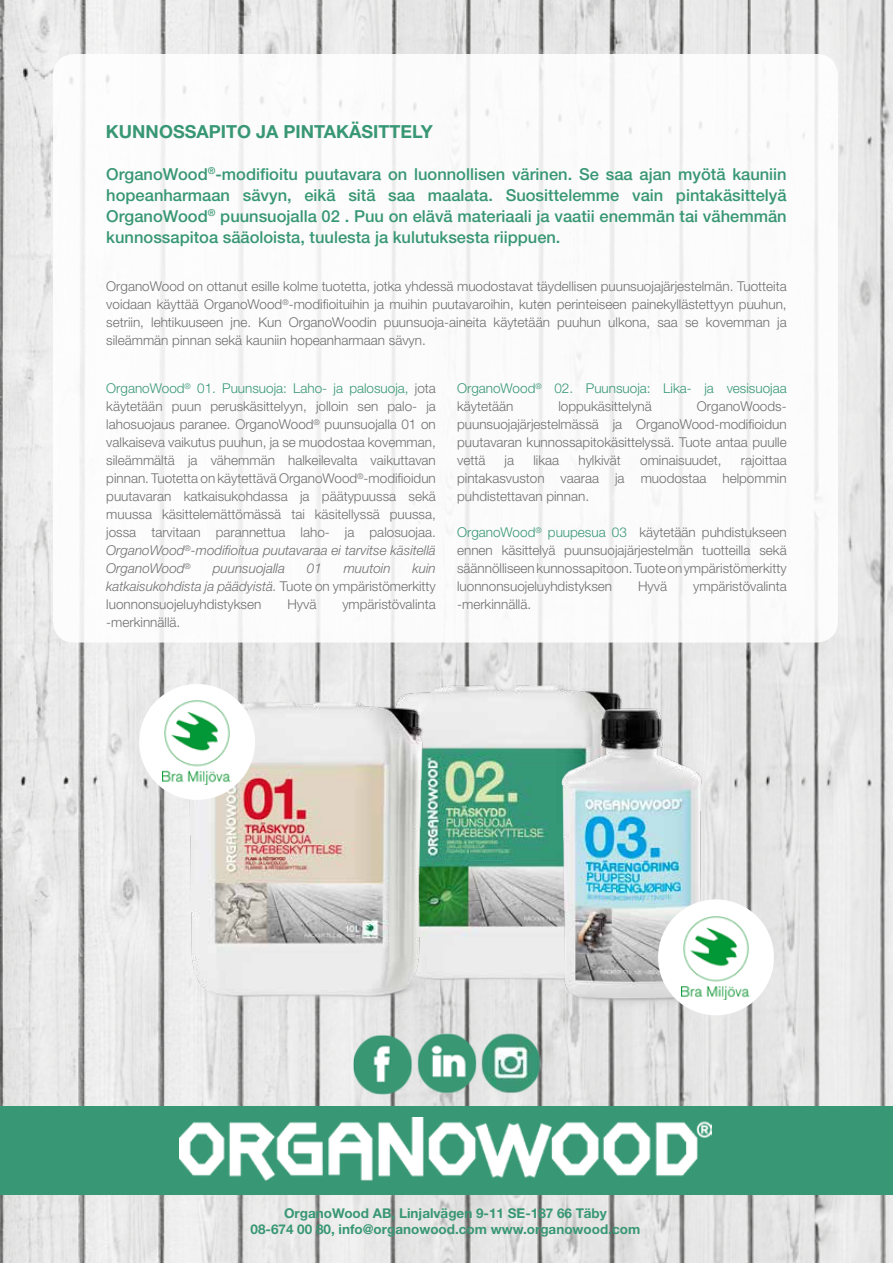
<style>
.page{position:relative;width:893px;height:1263px;background:#fff}
.page>*{position:absolute;margin:0;border:0;box-sizing:border-box;transform-origin:0 0}
.t1{font:700 18px "Helvetica Neue LT Std";color:#389775}
.t2{font:500 16.5px/21px "Helvetica Neue LT Std";color:#389775;text-align:justify}
.t3{font:300 13.5px/18px "Helvetica Neue LT Std";color:#706f6f;text-align:justify}
.t4{font:700 13.5px/16.2px "Helvetica Neue LT Std";color:#389775;text-align:center}
.t5{font:300 13.5px/18px "Helvetica Neue LT Std";color:#389775}
.t6{font:italic 300 13.5px "Helvetica Neue LT Std";color:#706f6f}
.s1{color:#399673}
.s2{color:#389775}
.s3{font-style:italic}
.s4{color:#706f6f}
</style>
<div class="page">
<img style="left:0;top:0;width:893px;height:1263px">
<div style="left:53px;top:54px;width:785px;height:588px;background:#fff;border-radius:21px"></div>
<img style="left:184px;top:625px;width:256px;height:439px">
<img style="left:440px;top:609px;width:267px;height:482px">
<div style="left:139px;top:684px;width:116px;height:116px;background:#fff;border-radius:50%"></div>
<img style="left:162px;top:700px;width:70px;height:84px">
<div style="left:0;top:1106px;width:893px;height:88px;background:#389775"></div>
<img style="left:180px;top:1118px;width:531px;height:63px">
<div style="left:658px;top:899px;width:116px;height:116px;background:#fff;border-radius:50%"></div>
<img style="left:681px;top:916px;width:70px;height:83px">
<img style="left:332px;top:1020px;width:68px;height:86px">
<img style="left:495px;top:1020px;width:63px;height:86px">
<img style="left:400px;top:1020px;width:95px;height:86px">
<h1 class="t1" style="left:106px;top:121px;width:328px">KUNNOSSAPITO JA PINTAKÄSITTELY</h1>
<p class="t2" style="left:106px;top:163px;width:682px">OrganoWood<sup>®</sup>-modifioitu puutavara on luonnollisen värinen. Se saa ajan myötä kauniin hopeanharmaan sävyn, eikä <span class="s1">sitä saa maalata. S</span>uosittelemme vain pintakäsittelyä OrganoWood<sup>®</sup> puunsuojalla 02 . Puu on elävä materiaali ja vaatii enemmän tai vähemmän kunnossapitoa sääoloista, tuulesta ja kulutuksesta riippuen.</p>
<p class="t3" style="left:106px;top:277px;width:682px">OrganoWood on ottanut esille kolme tuotetta, jotka yhdessä muodostavat täydellisen puunsuojajärjestelmän. Tuotteita voidaan käyttää OrganoWood<sup>®</sup>-modifioituihin ja muihin puutavaroihin, kuten perinteiseen painekyllästettyyn puuhun, setriin, lehtikuuseen jne. Kun OrganoWoodin puunsuoja-aineita käytetään puuhun ulkona, saa se kovemman ja sileämmän pinnan sekä kauniin hopeanharmaan sävyn.</p>
<p class="t3" style="left:106px;top:379px;width:331px"><span class="s2">OrganoWood</span><sup>®</sup> <span class="s2">01. Puunsuoja: Laho- ja palosuoja,</span> jota käytetään puun peruskäsittelyyn, jolloin sen palo- ja lahosuojaus paranee. OrganoWood<sup>®</sup> puunsuojalla 01 on valkaiseva vaikutus puuhun, ja se muodostaa kovemman, sileämmältä ja vähemmän halkeilevalta vaikuttavan pinnan. Tuotetta on käytettävä OrganoWood<sup>®</sup>-modifioidun puutavaran katkaisukohdassa ja päätypuussa sekä muussa käsittelemättömässä tai käsitellyssä puussa, jossa tarvitaan parannettua laho- ja palosuojaa.<br><span class="s3">OrganoWood</span><sup>®</sup><span class="s3">-modifioitua puutavaraa ei tarvitse käsitellä OrganoWood</span><sup>®</sup></p>
<p class="t3" style="left:106px;top:559px;width:331px;text-indent:306px"><span class="s3">kuin katkaisukohdista ja päädyistä.</span> Tuote on ympäristömerkitty luonnonsuojeluyhdistyksen</p>
<p class="t6" style="left:213px;top:560px;width:74px">puunsuojalla</p>
<p class="t6" style="left:307px;top:560px;width:17px">01</p>
<p class="t6" style="left:344px;top:560px;width:48px">muutoin</p>
<p class="t3" style="left:287px;top:595px;width:31px">Hyvä</p>
<p class="t3" style="left:342px;top:595px;width:95px">ympäristövalinta</p>
<p class="t3" style="left:106px;top:613px;width:76px">-merkinnällä.</p>
<p class="t5" style="left:457px;top:379px;width:331px">OrganoWood<sup>®</sup> 02. Puunsuoja: Lika- ja vesisuojaa <span class="s4">käytetään</span></p>
<p class="t3" style="left:457px;top:397px;width:331px;text-indent:240px">OrganoWoods&shy;puunsuojajärjestelmässä ja OrganoWood-modifioidun puutavaran kunnossapitokäsittelyssä. Tuote antaa puulle vettä</p>
<p class="t3" style="left:558px;top:397px;width:95px">loppukäsittelynä</p>
<p class="t3" style="left:457px;top:451px;width:331px;text-indent:284px">rajoittaa pintakasvuston vaaraa ja muodostaa helpommin puhdistettavan pinnan.</p>
<p class="t3" style="left:457px;top:523px;width:331px"><span class="s2">OrganoWood</span><sup>®</sup> <span class="s2">puupesua 03</span> käytetään puhdistukseen ennen käsittelyä puunsuojajärjestelmän tuotteilla sekä säännölliseen kunnossapitoon. Tuote on ympäristömerkitty luonnonsuojeluyhdistyksen</p>
<p class="t3" style="left:505px;top:451px;width:11px">ja</p>
<p class="t3" style="left:533px;top:451px;width:27px">likaa</p>
<p class="t3" style="left:578px;top:451px;width:44px">hylkivät</p>
<p class="t3" style="left:640px;top:451px;width:83px">ominaisuudet,</p>
<p class="t3" style="left:638px;top:577px;width:31px">Hyvä</p>
<p class="t3" style="left:693px;top:577px;width:95px">ympäristövalinta</p>
<p class="t3" style="left:457px;top:595px;width:76px">-merkinnällä.</p>
<p class="t4" style="left:251px;top:1204px;width:391px">OrganoWood AB, Linjalvägen 9-11 SE-187 66 Täby<br>08-674 00 80, info@organowood.com www.organowood.com</p>
</div>
